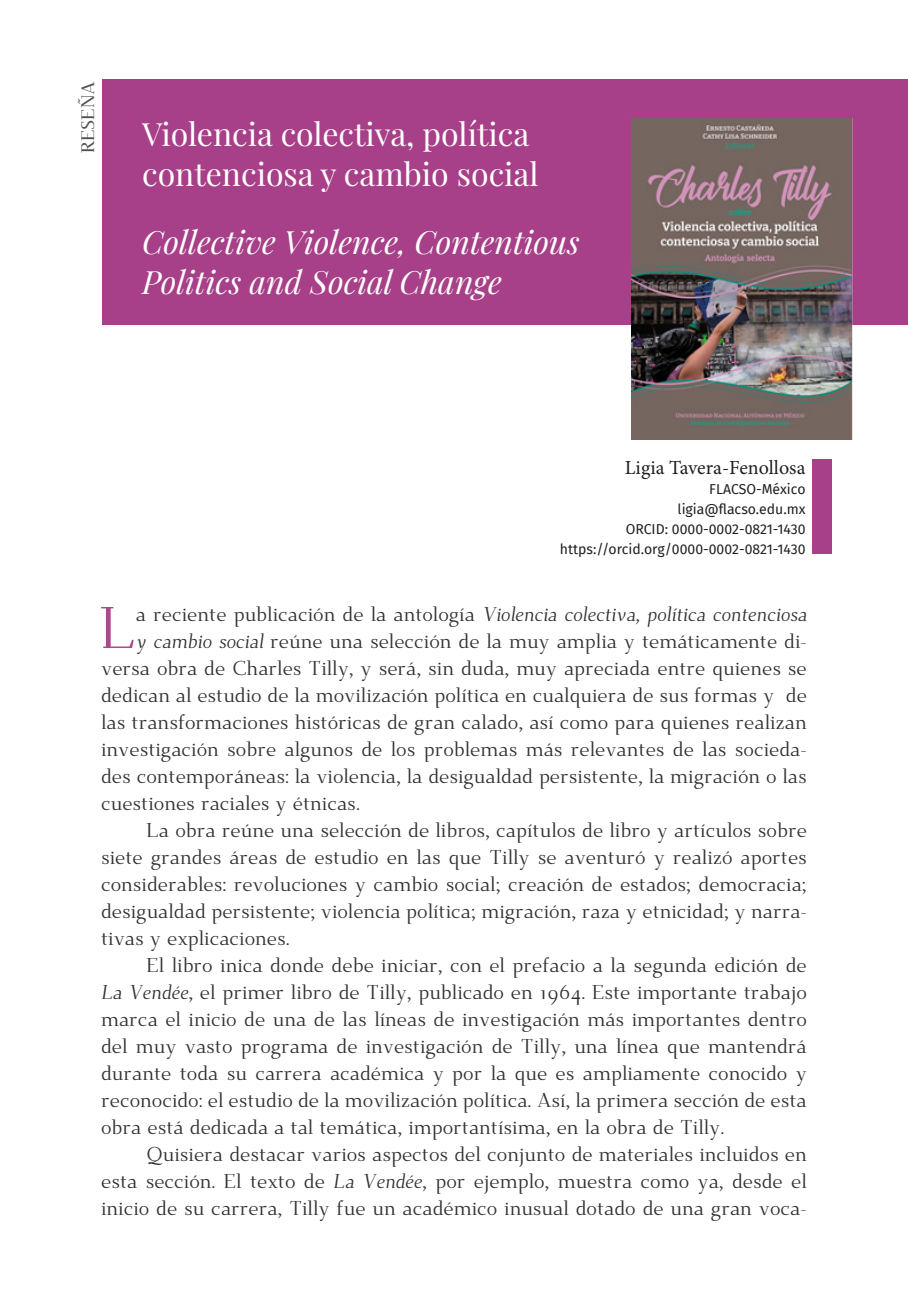
<style>
.page{position:relative;width:908px;height:1304px;background:#fff}
.page>*{position:absolute;margin:0;border:0;box-sizing:border-box;transform-origin:0 0}
.t1{font:58.4px "Dehuti";color:#ab498e}
.t2{font:italic 32px/40px "Playfair Display";color:#fff}
.t3{font:32px/40px "Playfair Display";color:#fff}
.t4{font:20px "Dehuti";color:#312f30}
.t5{font:italic 20px "Dehuti";color:#312f30}
.t6{font:20px "Minion Pro";color:#231f20}
.t7{font:700 18px "Dehuti";color:#505050}
.t8{font:14px/20px "Fira Sans";color:#231f20;text-align:right}
.s1{font-style:normal}
.s2{font-style:italic}
</style>
<div class="page">
<div style="left:102px;top:79px;width:805px;height:245px;background:#a74088"></div>
<div style="left:812px;top:459px;width:19px;height:95px;background:#a74088"></div>
<img style="left:631px;top:119px;width:222px;height:321px">
<p class="t7" style="left:77px;top:153px;width:74px;rotate:-90deg">RESEÑA</p>
<h2 class="t3" style="left:142px;top:111px;width:398px">Violencia colectiva, política contenciosa y cambio social</h2>
<h2 class="t2" style="left:142px;top:219px;width:439px">Collective Violence, Contentious<br>Politics and Social Change</h2>
<p class="t6" style="left:624px;top:454px;width:182px">Ligia Tavera-Fenollosa</p>
<p class="t8" style="left:559px;top:478px;width:247px">FLACSO-México<br>ligia@flacso.edu.mx<br>ORCID: 0000-0002-0821-1430 https://orcid.org/0000-0002-0821-1430</p>
<h1 class="t1" style="left:100px;top:594px;width:38px">L</h1>
<p class="t5" style="left:136px;top:602px;width:672px"><span class="s1">a reciente publicación de la antología</span> Violencia colectiva, política contenciosa</p>
<p class="t4" style="left:136px;top:629px;width:672px"><span class="s2">y cambio social</span> reúne una selección de la muy amplia y temáticamente di-</p>
<p class="t4" style="left:101px;top:656px;width:706px">versa obra de Charles Tilly, y será, sin duda, muy apreciada entre quienes se</p>
<p class="t4" style="left:101px;top:683px;width:707px">dedican al estudio de la movilización política en cualquiera de sus formas y de</p>
<p class="t4" style="left:101px;top:710px;width:706px">las transformaciones históricas de gran calado, así como para quienes realizan</p>
<p class="t4" style="left:101px;top:737px;width:707px">investigación sobre algunos de los problemas más relevantes de las socieda-</p>
<p class="t4" style="left:101px;top:764px;width:706px">des contemporáneas: la violencia, la desigualdad persistente, la migración o las</p>
<p class="t4" style="left:101px;top:791px;width:260px">cuestiones raciales y étnicas.</p>
<p class="t4" style="left:146px;top:818px;width:661px">La obra reúne una selección de libros, capítulos de libro y artículos sobre</p>
<p class="t4" style="left:101px;top:845px;width:707px">siete grandes áreas de estudio en las que Tilly se aventuró y realizó aportes</p>
<p class="t4" style="left:101px;top:872px;width:706px">considerables: revoluciones y cambio social; creación de estados; democracia;</p>
<p class="t4" style="left:101px;top:899px;width:707px">desigualdad persistente; violencia política; migración, raza y etnicidad; y narra-</p>
<p class="t4" style="left:101px;top:926px;width:190px">tivas y explicaciones.</p>
<p class="t4" style="left:146px;top:953px;width:661px">El libro inica donde debe iniciar, con el prefacio a la segunda edición de</p>
<p class="t4" style="left:101px;top:980px;width:707px"><span class="s2">La Vendée</span>, el primer libro de Tilly, publicado en 1964. Este importante trabajo</p>
<p class="t4" style="left:101px;top:1007px;width:707px">marca el inicio de una de las líneas de investigación más importantes dentro</p>
<p class="t4" style="left:101px;top:1034px;width:706px">del muy vasto programa de investigación de Tilly, una línea que mantendrá</p>
<p class="t4" style="left:101px;top:1061px;width:707px">durante toda su carrera académica y por la que es ampliamente conocido y</p>
<p class="t4" style="left:101px;top:1088px;width:706px">reconocido: el estudio de la movilización política. Así, la primera sección de esta</p>
<p class="t4" style="left:101px;top:1115px;width:624px">obra está dedicada a tal temática, importantísima, en la obra de Tilly.</p>
<p class="t4" style="left:146px;top:1142px;width:661px">Quisiera destacar varios aspectos del conjunto de materiales incluidos en</p>
<p class="t4" style="left:101px;top:1169px;width:707px">esta sección. El texto de <span class="s2">La Vendée</span>, por ejemplo, muestra como ya, desde el</p>
<p class="t4" style="left:101px;top:1196px;width:706px">inicio de su carrera, Tilly fue un académico inusual dotado de una gran voca-</p>
</div>
